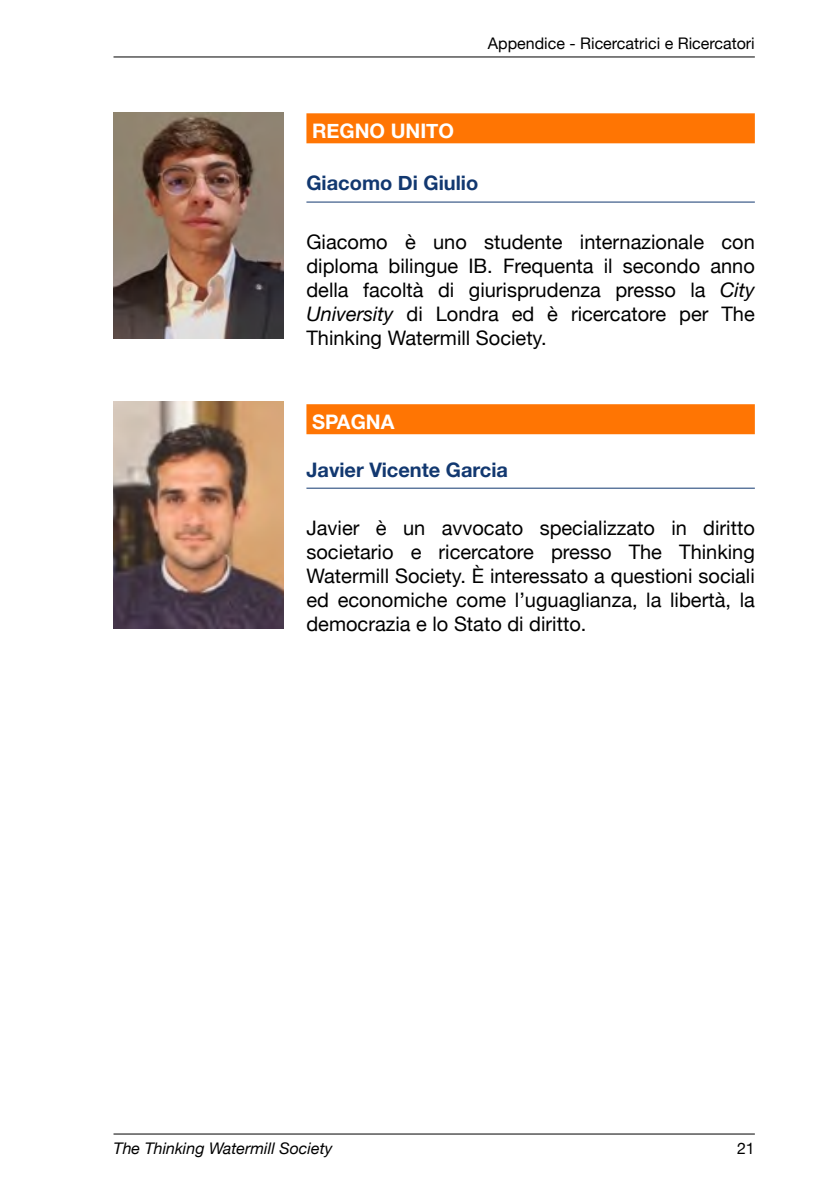
<style>
.page{position:relative;width:840px;height:1191px;background:#fff}
.page>*{position:absolute;margin:0;border:0;box-sizing:border-box;transform-origin:0 0}
.t1{font:20px/24px "Helvetica Neue";color:#000;text-align:justify}
.t2{font:700 20px "Helvetica Neue";color:#123870}
.t3{font:700 20px "Helvetica Neue";color:#fff}
.t4{font:16px "Helvetica Neue";color:#000}
.t5{font:italic 16px "Helvetica Neue";color:#000}
.s1{font-style:italic}
</style>
<div class="page">
<hr style="left:113px;top:57px;width:641px;height:1px;background:#000">
<hr style="left:113px;top:1133px;width:641px;height:1px;background:#000">
<div style="left:306px;top:113px;width:448px;height:30px;background:#ff7503"></div>
<hr style="left:306px;top:202px;width:448px;height:1px;background:#123870">
<div style="left:306px;top:404px;width:448px;height:30px;background:#ff7503"></div>
<hr style="left:306px;top:488px;width:448px;height:1px;background:#123870">
<img style="left:113px;top:112px;width:170px;height:227px">
<img style="left:113px;top:402px;width:170px;height:226px">
<p class="t4" style="left:487px;top:32px;width:268px">Appendice - Ricercatrici e Ricercatori</p>
<p class="t3" style="left:312px;top:115px;width:143px">REGNO UNITO</p>
<p class="t2" style="left:306px;top:168px;width:173px">Giacomo Di Giulio</p>
<p class="t1" style="left:306px;top:230px;width:449px">Giacomo è uno studente internazionale con diploma bilingue IB. Frequenta il secondo anno della facoltà di giurisprudenza presso la <span class="s1">City University</span> di Londra ed è ricercatore per The Thinking Watermill Society.</p>
<p class="t3" style="left:312px;top:406px;width:84px">SPAGNA</p>
<p class="t2" style="left:306px;top:454px;width:203px">Javier Vicente Garcia</p>
<p class="t1" style="left:306px;top:516px;width:449px">Javier è un avvocato specializzato in diritto societario e ricercatore presso The Thinking Watermill Society. È interessato a questioni sociali ed economiche come l’uguaglianza, la libertà, la democrazia e lo Stato di diritto.</p>
<p class="t5" style="left:113px;top:1137px;width:220px">The Thinking Watermill Society</p>
<p class="t4" style="left:736px;top:1137px;width:19px">21</p>
</div>
